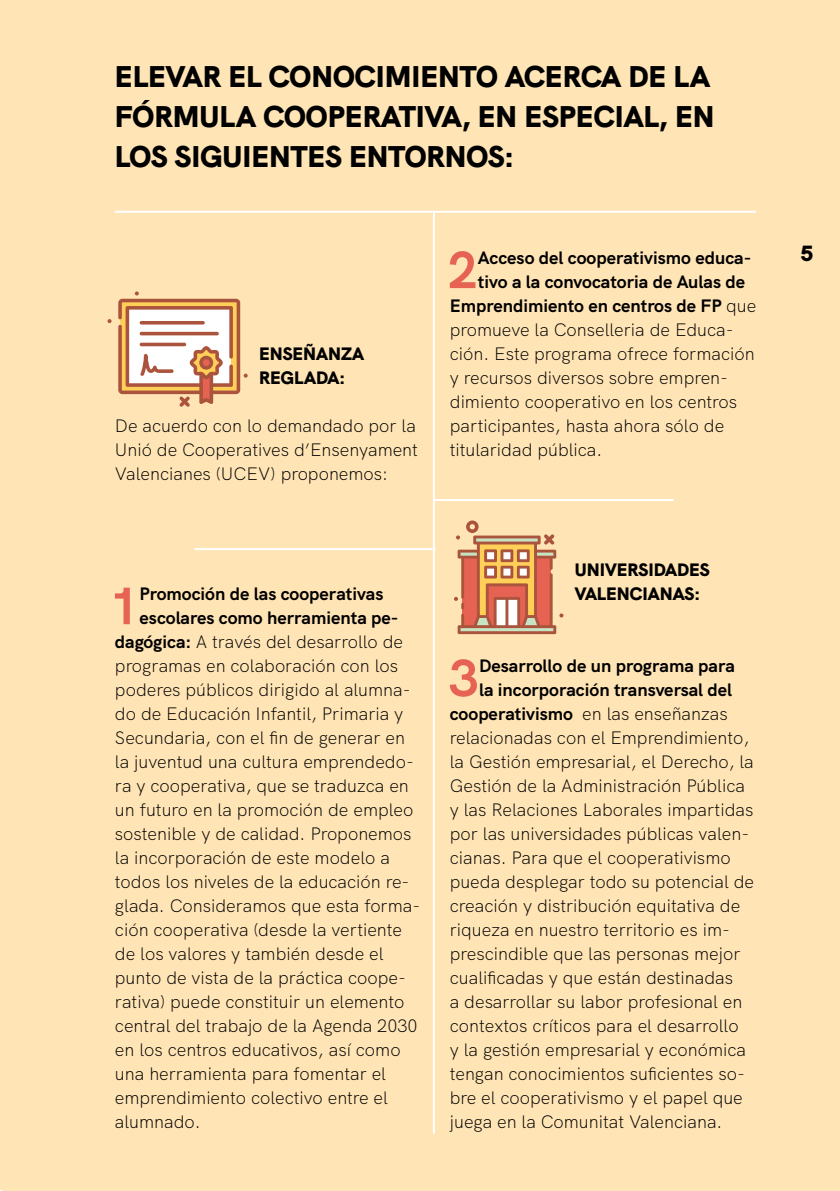
<style>
.page{position:relative;width:840px;height:1191px;background:#fff}
.page>*{position:absolute;margin:0;border:0;box-sizing:border-box;transform-origin:0 0}
.t1{font:700 52.4px "HK Grotesk";color:#e66354}
.t2{font:900 30px/40px "HK Grotesk";color:#000}
.t3{font:900 22px "HK Grotesk";color:#000}
.t4{font:300 18px/24px "HK Grotesk";color:#000;text-align:justify}
.t5{font:700 18px "HK Grotesk";color:#000}
.t6{font:900 18px/24px "HK Grotesk";color:#000}
.s1{font-weight:300}
.s2{font-weight:700}
</style>
<div class="page">
<div style="left:0;top:0;width:839px;height:1191px;background:#ffe4b5"></div>
<hr style="left:432px;top:211px;width:2px;height:922px;background:#fff">
<hr style="left:432px;top:499px;width:241px;height:2px;background:#fff">
<hr style="left:115px;top:211px;width:640px;height:2px;background:#fff">
<hr style="left:194px;top:548px;width:241px;height:2px;background:#fff">
<svg style="left:118px;top:291px;width:129px;height:116px"></svg>
<svg style="left:107px;top:319px;width:4px;height:4px"></svg>
<svg style="left:454px;top:520px;width:109px;height:114px"></svg>
<h2 class="t2" style="left:115px;top:54px;width:600px">ELEVAR EL CONOCIMIENTO ACERCA DE LA<br>FÓRMULA COOPERATIVA, EN ESPECIAL, EN<br>LOS SIGUIENTES ENTORNOS:</h2>
<p class="t6" style="left:259px;top:340px;width:106px">ENSEÑANZA<br>REGLADA:</p>
<p class="t4" style="left:115px;top:412px;width:304px">De acuerdo con lo demandado por la Unió de Cooperatives d’Ensenyament Valencianes (UCEV) proponemos:</p>
<h1 class="t1" style="left:447px;top:229px;width:32px">2</h1>
<p class="t5" style="left:477px;top:244px;width:275px">Acceso del cooperativismo educa-</p>
<p class="t5" style="left:477px;top:268px;width:268px">tivo a la convocatoria de Aulas de</p>
<p class="t5" style="left:449px;top:292px;width:308px">Emprendimiento en centros de FP <span class="s1">que</span></p>
<p class="t4" style="left:449px;top:316px;width:285px">promueve la Conselleria de Educa-</p>
<p class="t4" style="left:449px;top:340px;width:306px">ción. Este programa ofrece formación</p>
<p class="t4" style="left:449px;top:364px;width:279px">y recursos diversos sobre empren-</p>
<p class="t4" style="left:449px;top:388px;width:289px">dimiento cooperativo en los centros</p>
<p class="t4" style="left:449px;top:412px;width:276px">participantes, hasta ahora sólo de</p>
<p class="t4" style="left:449px;top:436px;width:154px">titularidad pública.</p>
<h1 class="t1" style="left:109px;top:565px;width:32px">1</h1>
<p class="t5" style="left:139px;top:580px;width:245px">Promoción de las cooperativas</p>
<p class="t5" style="left:139px;top:604px;width:260px">escolares como herramienta pe-</p>
<p class="t4" style="left:115px;top:628px;width:289px"><span class="s2">dagógica:</span> A través del desarrollo de</p>
<p class="t4" style="left:115px;top:652px;width:285px">programas en colaboración con los</p>
<p class="t4" style="left:115px;top:676px;width:297px">poderes públicos dirigido al alumna-</p>
<p class="t4" style="left:115px;top:700px;width:290px">do de Educación Infantil, Primaria y</p>
<p class="t4" style="left:115px;top:724px;width:291px">Secundaria, con el fin de generar en</p>
<p class="t4" style="left:115px;top:748px;width:300px">la juventud una cultura emprendedo-</p>
<p class="t4" style="left:115px;top:772px;width:295px">ra y cooperativa, que se traduzca en</p>
<p class="t4" style="left:115px;top:796px;width:300px">un futuro en la promoción de empleo</p>
<p class="t4" style="left:115px;top:820px;width:298px">sostenible y de calidad. Proponemos</p>
<p class="t4" style="left:115px;top:844px;width:276px">la incorporación de este modelo a</p>
<p class="t4" style="left:115px;top:868px;width:296px">todos los niveles de la educación re-</p>
<p class="t4" style="left:115px;top:892px;width:306px">glada. Consideramos que esta forma-</p>
<p class="t4" style="left:115px;top:916px;width:288px">ción cooperativa (desde la vertiente</p>
<p class="t4" style="left:115px;top:940px;width:270px">de los valores y también desde el</p>
<p class="t4" style="left:115px;top:964px;width:292px">punto de vista de la práctica coope-</p>
<p class="t4" style="left:115px;top:988px;width:291px">rativa) puede constituir un elemento</p>
<p class="t4" style="left:115px;top:1012px;width:304px">central del trabajo de la Agenda 2030</p>
<p class="t4" style="left:115px;top:1036px;width:287px">en los centros educativos, así como</p>
<p class="t4" style="left:115px;top:1060px;width:272px">una herramienta para fomentar el</p>
<p class="t4" style="left:115px;top:1084px;width:274px">emprendimiento colectivo entre el</p>
<p class="t4" style="left:115px;top:1108px;width:87px">alumnado.</p>
<p class="t6" style="left:574px;top:556px;width:136px">UNIVERSIDADES<br>VALENCIANAS:</p>
<h1 class="t1" style="left:448px;top:637px;width:32px">3</h1>
<p class="t5" style="left:479px;top:652px;width:257px">Desarrollo de un programa para</p>
<p class="t5" style="left:479px;top:676px;width:254px">la incorporación transversal del</p>
<p class="t4" style="left:449px;top:700px;width:279px"><span class="s2">cooperativismo</span> en las enseñanzas</p>
<p class="t4" style="left:449px;top:724px;width:301px">relacionadas con el Emprendimiento,</p>
<p class="t4" style="left:449px;top:748px;width:305px">la Gestión empresarial, el Derecho, la</p>
<p class="t4" style="left:449px;top:772px;width:296px">Gestión de la Administración Pública</p>
<p class="t4" style="left:449px;top:796px;width:305px">y las Relaciones Laborales impartidas</p>
<p class="t4" style="left:449px;top:820px;width:301px">por las universidades públicas valen-</p>
<p class="t4" style="left:449px;top:844px;width:282px">cianas. Para que el cooperativismo</p>
<p class="t4" style="left:449px;top:868px;width:305px">pueda desplegar todo su potencial de</p>
<p class="t4" style="left:449px;top:892px;width:292px">creación y distribución equitativa de</p>
<p class="t4" style="left:449px;top:916px;width:281px">riqueza en nuestro territorio es im-</p>
<p class="t4" style="left:449px;top:940px;width:292px">prescindible que las personas mejor</p>
<p class="t4" style="left:449px;top:964px;width:284px">cualificadas y que están destinadas</p>
<p class="t4" style="left:449px;top:988px;width:294px">a desarrollar su labor profesional en</p>
<p class="t4" style="left:449px;top:1012px;width:290px">contextos críticos para el desarrollo</p>
<p class="t4" style="left:449px;top:1036px;width:297px">y la gestión empresarial y económica</p>
<p class="t4" style="left:449px;top:1060px;width:296px">tengan conocimientos suficientes so-</p>
<p class="t4" style="left:449px;top:1084px;width:294px">bre el cooperativismo y el papel que</p>
<p class="t4" style="left:449px;top:1108px;width:274px">juega en la Comunitat Valenciana.</p>
<p class="t3" style="left:800px;top:236px;width:14px">5</p>
</div>
